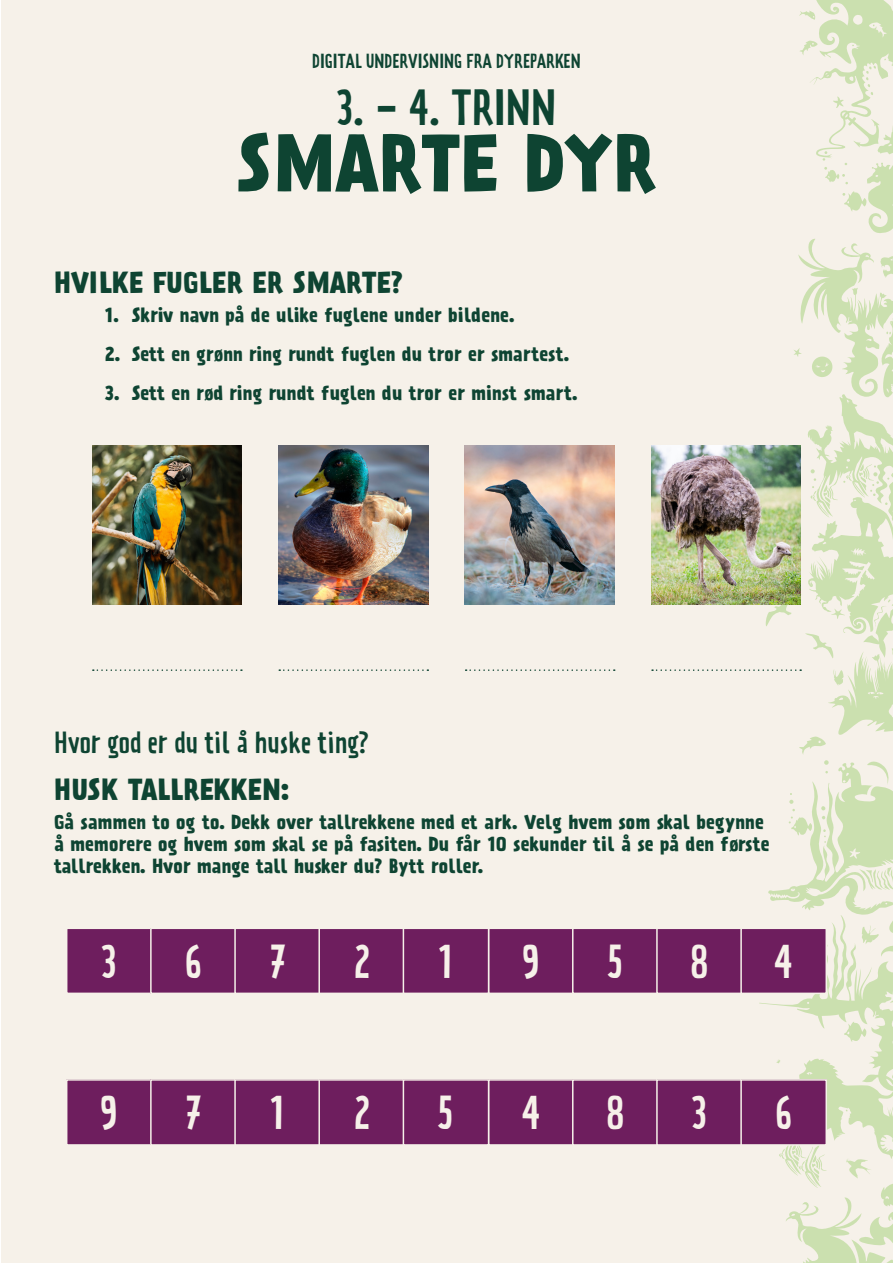
<style>
.page{position:relative;width:893px;height:1263px;background:#fff}
.page>*{position:absolute;margin:0;border:0;box-sizing:border-box;transform-origin:0 0}
.t1{font:700 72px "Prater Sans One";color:#0e4432}
.t2{font:45px "Prater Sans One";color:#0e4432}
.t3{font:42px "Prater Sans One";color:#f6f1e9}
.t4{font:700 27px "Prater Sans One";color:#0e4432}
.t5{font:27px "Prater Sans One";color:#0e4432}
.t6{font:700 18px/21.6px "Prater Sans One";color:#0e4432}
.t7{font:18px "Prater Sans One";color:#0e4432}
</style>
<div class="page">
<div style="left:1px;top:0;width:892px;height:1263px;background:#f6f1e9"></div>
<svg style="left:759px;top:0;width:134px;height:1263px"></svg>
<svg style="left:823px;top:485px;width:9px;height:18px"></svg>
<svg style="left:810px;top:469px;width:7px;height:33px"></svg>
<svg style="left:859px;top:463px;width:20px;height:33px"></svg>
<svg style="left:843px;top:475px;width:7px;height:8px"></svg>
<svg style="left:880px;top:307px;width:13px;height:94px"></svg>
<svg style="left:811px;top:356px;width:22px;height:22px"></svg>
<svg style="left:833px;top:96px;width:11px;height:12px"></svg>
<svg style="left:842px;top:191px;width:24px;height:21px"></svg>
<svg style="left:823px;top:151px;width:25px;height:33px"></svg>
<svg style="left:799px;top:11px;width:17px;height:9px"></svg>
<svg style="left:799px;top:40px;width:19px;height:16px"></svg>
<svg style="left:861px;top:925px;width:18px;height:19px"></svg>
<svg style="left:865px;top:65px;width:11px;height:31px"></svg>
<svg style="left:844px;top:1021px;width:22px;height:21px"></svg>
<img style="left:92px;top:445px;width:150px;height:160px">
<img style="left:278px;top:445px;width:150px;height:160px">
<img style="left:465px;top:445px;width:149px;height:160px">
<img style="left:651px;top:445px;width:150px;height:160px">
<svg style="left:93px;top:669px;width:149px;height:2px"></svg>
<svg style="left:279px;top:669px;width:149px;height:2px"></svg>
<svg style="left:466px;top:669px;width:149px;height:2px"></svg>
<svg style="left:652px;top:669px;width:149px;height:2px"></svg>
<div style="left:67px;top:928px;width:85px;height:65px;background:#6e1e5e"></div>
<div style="left:66px;top:927px;width:87px;height:67px;border:2px solid #f6f1e9"></div>
<div style="left:151px;top:928px;width:85px;height:65px;background:#6e1e5e"></div>
<div style="left:150px;top:927px;width:87px;height:67px;border:2px solid #f6f1e9"></div>
<div style="left:489px;top:928px;width:85px;height:65px;background:#6e1e5e"></div>
<div style="left:488px;top:927px;width:86px;height:67px;border:2px solid #f6f1e9"></div>
<div style="left:235px;top:928px;width:85px;height:65px;background:#6e1e5e"></div>
<div style="left:234px;top:927px;width:87px;height:67px;border:2px solid #f6f1e9"></div>
<div style="left:573px;top:928px;width:85px;height:65px;background:#6e1e5e"></div>
<div style="left:572px;top:927px;width:87px;height:67px;border:2px solid #f6f1e9"></div>
<div style="left:319px;top:928px;width:85px;height:65px;background:#6e1e5e"></div>
<div style="left:318px;top:927px;width:87px;height:67px;border:2px solid #f6f1e9"></div>
<div style="left:657px;top:928px;width:85px;height:65px;background:#6e1e5e"></div>
<div style="left:656px;top:927px;width:87px;height:67px;border:2px solid #f6f1e9"></div>
<div style="left:403px;top:928px;width:86px;height:65px;background:#6e1e5e"></div>
<div style="left:403px;top:927px;width:86px;height:67px;border:2px solid #f6f1e9"></div>
<div style="left:741px;top:928px;width:85px;height:65px;background:#6e1e5e"></div>
<div style="left:740px;top:927px;width:87px;height:67px;border:2px solid #f6f1e9"></div>
<div style="left:67px;top:1080px;width:85px;height:65px;background:#6e1e5e"></div>
<div style="left:66px;top:1079px;width:87px;height:67px;border:2px solid #f6f1e9"></div>
<div style="left:151px;top:1080px;width:85px;height:65px;background:#6e1e5e"></div>
<div style="left:150px;top:1079px;width:87px;height:67px;border:2px solid #f6f1e9"></div>
<div style="left:489px;top:1080px;width:85px;height:65px;background:#6e1e5e"></div>
<div style="left:488px;top:1079px;width:86px;height:67px;border:2px solid #f6f1e9"></div>
<div style="left:235px;top:1080px;width:85px;height:65px;background:#6e1e5e"></div>
<div style="left:234px;top:1079px;width:87px;height:67px;border:2px solid #f6f1e9"></div>
<div style="left:573px;top:1080px;width:85px;height:65px;background:#6e1e5e"></div>
<div style="left:572px;top:1079px;width:87px;height:67px;border:2px solid #f6f1e9"></div>
<div style="left:319px;top:1080px;width:85px;height:65px;background:#6e1e5e"></div>
<div style="left:318px;top:1079px;width:87px;height:67px;border:2px solid #f6f1e9"></div>
<div style="left:657px;top:1080px;width:85px;height:65px;background:#6e1e5e"></div>
<div style="left:656px;top:1079px;width:87px;height:67px;border:2px solid #f6f1e9"></div>
<div style="left:403px;top:1080px;width:86px;height:65px;background:#6e1e5e"></div>
<div style="left:403px;top:1079px;width:86px;height:67px;border:2px solid #f6f1e9"></div>
<div style="left:741px;top:1080px;width:85px;height:65px;background:#6e1e5e"></div>
<div style="left:740px;top:1079px;width:87px;height:67px;border:2px solid #f6f1e9"></div>
<p class="t7" style="left:312px;top:51px;width:270px">DIGITAL UNDERVISNING FRA DYREPARKEN</p>
<p class="t2" style="left:337px;top:81px;width:221px">3. - 4. TRINN</p>
<p class="t1" style="left:236px;top:117px;width:421px">SMARTE DYR</p>
<p class="t4" style="left:54px;top:265px;width:350px">HVILKE FUGLER ER SMARTE?</p>
<p class="t6" style="left:105px;top:305px;width:411px">1. Skriv navn på de ulike fuglene under bildene.</p>
<p class="t6" style="left:105px;top:343px;width:466px">2. Sett en grønn ring rundt fuglen du tror er smartest.</p>
<p class="t6" style="left:105px;top:382px;width:474px">3. Sett en rød ring rundt fuglen du tror er minst smart.</p>
<p class="t5" style="left:54px;top:726px;width:317px">Hvor god er du til å huske ting?</p>
<p class="t4" style="left:54px;top:772px;width:237px">HUSK TALLREKKEN:</p>
<p class="t6" style="left:54px;top:812px;width:717px">Gå sammen to og to. Dekk over tallrekkene med et ark. Velg hvem som skal begynne å memorere og hvem som skal se på fasiten. Du får 10 sekunder til å se på den første tallrekken. Hvor mange tall husker du? Bytt roller.</p>
<p class="t3" style="left:101px;top:936px;width:17px">3</p>
<p class="t3" style="left:185px;top:936px;width:19px">6</p>
<p class="t3" style="left:269px;top:936px;width:18px">7</p>
<p class="t3" style="left:353px;top:936px;width:18px">2</p>
<p class="t3" style="left:438px;top:936px;width:17px">1</p>
<p class="t3" style="left:522px;top:936px;width:19px">9</p>
<p class="t3" style="left:607px;top:936px;width:18px">5</p>
<p class="t3" style="left:690px;top:936px;width:20px">8</p>
<p class="t3" style="left:774px;top:936px;width:20px">4</p>
<p class="t3" style="left:101px;top:1088px;width:19px">9</p>
<p class="t3" style="left:185px;top:1088px;width:18px">7</p>
<p class="t3" style="left:270px;top:1088px;width:17px">1</p>
<p class="t3" style="left:353px;top:1088px;width:18px">2</p>
<p class="t3" style="left:438px;top:1088px;width:18px">5</p>
<p class="t3" style="left:522px;top:1088px;width:20px">4</p>
<p class="t3" style="left:606px;top:1088px;width:20px">8</p>
<p class="t3" style="left:692px;top:1088px;width:17px">3</p>
<p class="t3" style="left:775px;top:1088px;width:19px">6</p>
</div>
